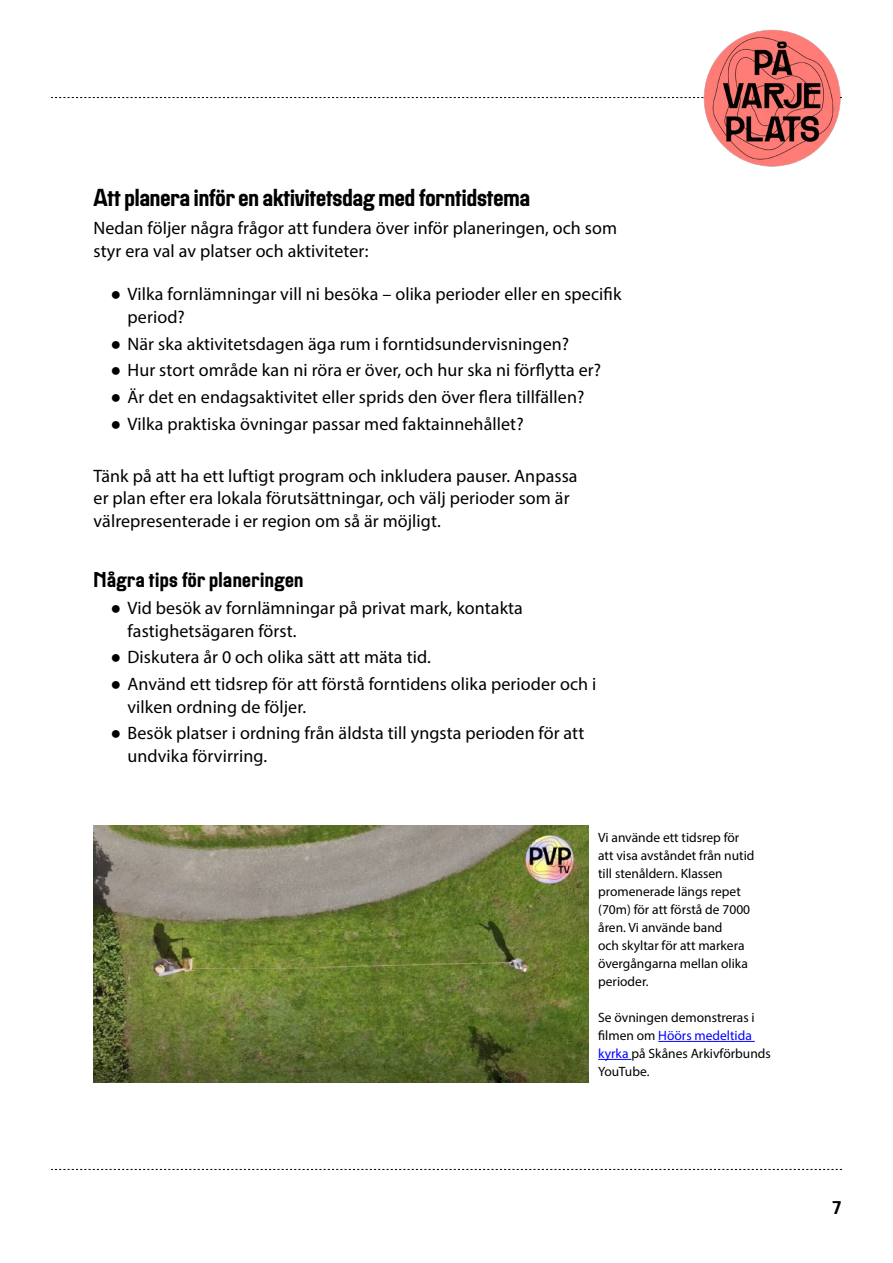
<style>
.page{position:relative;width:893px;height:1263px;background:#fff}
.page>*{position:absolute;margin:0;border:0;box-sizing:border-box;transform-origin:0 0}
.t1{font:700 24px "PP Rader";color:#000}
.t2{font:700 21px "PP Rader";letter-spacing:.02em;color:#000}
.t3{font:18px/22.5px "Myriad Pro";letter-spacing:.005em;color:#000}
.t4{font:700 18px "PP Rader";color:#000}
.t5{font:13.5px/18px "Myriad Pro";color:#000}
.s1{font-family:"Arial"}
.s2{color:#00f}
</style>
<div class="page">
<svg style="left:51px;top:1169px;width:791px;height:1px"></svg>
<svg style="left:51px;top:97px;width:651px;height:1px"></svg>
<img style="left:702px;top:29px;width:140px;height:138px">
<img style="left:94px;top:825px;width:495px;height:257px">
<hr style="left:658px;top:1041px;width:97px;height:1px;background:#00f">
<hr style="left:598px;top:1059px;width:33px;height:1px;background:#00f">
<h1 class="t1" style="left:94px;top:183px;width:438px">Att planera inför en aktivitetsdag med forntidstema</h1>
<p class="t3" style="left:94px;top:216px;width:525px">Nedan följer några frågor att fundera över inför planeringen, och som styr era val av platser och aktiviteter:</p>
<p class="t3" style="left:128px;top:283px;width:495px;text-indent:-17px"><span class="s1">●</span> Vilka fornlämningar vill ni besöka – olika perioder eller en specifik period?</p>
<p class="t3" style="left:111px;top:332px;width:460px"><span class="s1">●</span> När ska aktivitetsdagen äga rum i forntidsundervisningen?</p>
<p class="t3" style="left:111px;top:359px;width:492px"><span class="s1">●</span> Hur stort område kan ni röra er över, och hur ska ni förflytta er?</p>
<p class="t3" style="left:111px;top:385px;width:475px"><span class="s1">●</span> Är det en endagsaktivitet eller sprids den över flera tillfällen?</p>
<p class="t3" style="left:111px;top:412px;width:415px"><span class="s1">●</span> Vilka praktiska övningar passar med faktainnehållet?</p>
<p class="t3" style="left:94px;top:464px;width:485px">Tänk på att ha ett luftigt program och inkludera pauser. Anpassa er plan efter era lokala förutsättningar, och välj perioder som är välrepresenterade i er region om så är möjligt.</p>
<p class="t2" style="left:94px;top:567px;width:211px">Några tips för planeringen</p>
<p class="t3" style="left:128px;top:596px;width:397px;text-indent:-17px"><span class="s1">●</span> Vid besök av fornlämningar på privat mark, kontakta fastighetsägaren först.</p>
<p class="t3" style="left:111px;top:646px;width:322px"><span class="s1">●</span> Diskutera år 0 och olika sätt att mäta tid.</p>
<p class="t3" style="left:128px;top:672px;width:470px;text-indent:-17px"><span class="s1">●</span> Använd ett tidsrep för att förstå forntidens olika perioder och i vilken ordning de följer.</p>
<p class="t3" style="left:128px;top:722px;width:458px;text-indent:-17px"><span class="s1">●</span> Besök platser i ordning från äldsta till yngsta perioden för att undvika förvirring.</p>
<p class="t5" style="left:598px;top:828px;width:158px">Vi använde ett tidsrep för att visa avståndet från nutid till stenåldern. Klassen promenerade längs repet (70m) för att förstå de 7000 åren. Vi använde band<br>och skyltar för att markera övergångarna mellan olika perioder.</p>
<p class="t5" style="left:598px;top:1008px;width:174px">Se övningen demonstreras i filmen om <span class="s2">Höörs medeltida kyrka</span> på Skånes Arkivförbunds<br>YouTube.</p>
<p class="t4" style="left:833px;top:1197px;width:10px">7</p>
</div>
